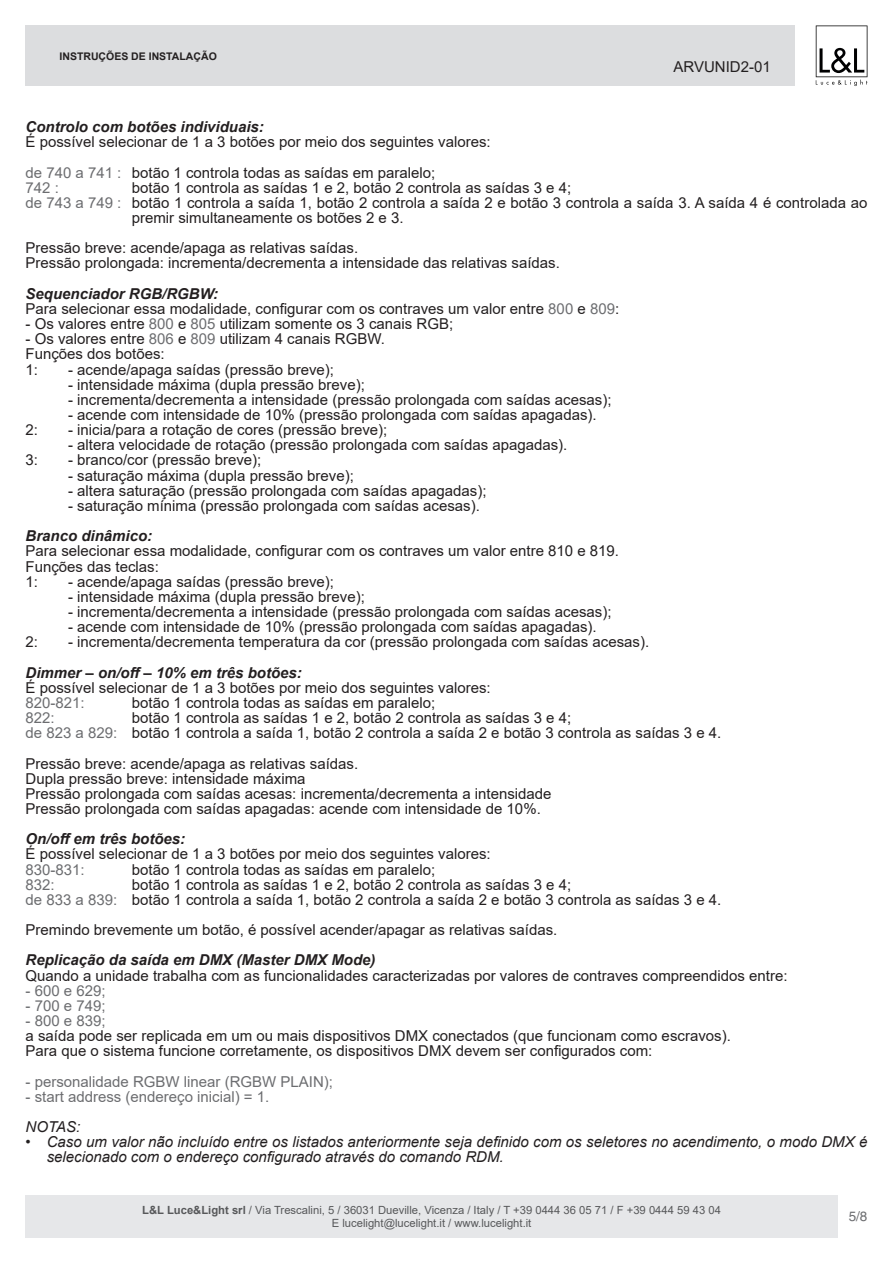
<style>
.page{position:relative;width:893px;height:1263px;background:#fff}
.page>*{position:absolute;margin:0;border:0;box-sizing:border-box;transform-origin:0 0}
.t1{font:15px/15.1px "Arial";color:#231f20}
.t2{font:italic 15px/15.1px "Arial";color:#231f20}
.t3{font:italic 700 15px "Arial";color:#231f20}
.t4{font:15px "Arial";color:#6c6d70}
.t5{font:13.5px "Helvetica LT Std";color:#6c6d70}
.t6{font:11.25px/12.8px "Arial";color:#57585a;text-align:center}
.t7{font:700 10.5px "Arial";color:#231f20}
.s1{color:#6c6d70}
.s2{font-weight:700}
</style>
<div class="page">
<div style="left:26px;top:1195px;width:812px;height:42px;background:#e6e7e9"></div>
<div style="left:26px;top:26px;width:769px;height:60px;background:#dcdddf"></div>
<svg style="left:816px;top:26px;width:51px;height:60px"></svg>
<p class="t7" style="left:60px;top:49px;width:159px">INSTRUÇÕES DE INSTALAÇÃO</p>
<p class="t1" style="left:673px;top:59px;width:99px">ARVUNID2-01</p>
<p class="t3" style="left:26px;top:117px;width:240px">Controlo com botões individuais:</p>
<p class="t1" style="left:26px;top:134px;width:467px">É possível selecionar de 1 a 3 botões por meio dos seguintes valores:</p>
<p class="t1" style="left:26px;top:165px;width:411px"><span class="s1">de 740 a 741 :</span> botão 1 controla todas as saídas em paralelo;</p>
<p class="t4" style="left:26px;top:177px;width:35px">742 :</p>
<p class="t1" style="left:132px;top:180px;width:441px">botão 1 controla as saídas 1 e 2, botão 2 controla as saídas 3 e 4;</p>
<p class="t1" style="left:132px;top:195px;width:737px;text-indent:-106px"><span class="s1">de 743 a 749 :</span> botão 1 controla a saída 1, botão 2 controla a saída 2 e botão 3 controla a saída 3. A saída 4 é controlada ao premir simultaneamente os botões 2 e 3.</p>
<p class="t1" style="left:26px;top:240px;width:334px">Pressão breve: acende/apaga as relativas saídas.</p>
<p class="t1" style="left:26px;top:256px;width:536px">Pressão prolongada: incrementa/decrementa a intensidade das relativas saídas.</p>
<p class="t3" style="left:26px;top:283px;width:194px">Sequenciador RGB/RGBW:</p>
<p class="t1" style="left:26px;top:301px;width:595px">Para selecionar essa modalidade, configurar com os contraves um valor entre <span class="s1">800</span> e <span class="s1">809</span>:</p>
<p class="t1" style="left:26px;top:316px;width:429px">- Os valores entre <span class="s1">800</span> e <span class="s1">805</span> utilizam somente os 3 canais RGB;</p>
<p class="t1" style="left:26px;top:331px;width:361px">- Os valores entre <span class="s1">806</span> e <span class="s1">809</span> utilizam 4 canais RGBW.</p>
<p class="t1" style="left:26px;top:346px;width:141px">Funções dos botões:</p>
<p class="t1" style="left:26px;top:362px;width:14px">1:</p>
<p class="t1" style="left:68px;top:362px;width:267px">- acende/apaga saídas (pressão breve);</p>
<p class="t1" style="left:68px;top:377px;width:298px">- intensidade máxima (dupla pressão breve);</p>
<p class="t1" style="left:68px;top:392px;width:545px">- incrementa/decrementa a intensidade (pressão prolongada com saídas acesas);</p>
<p class="t1" style="left:68px;top:407px;width:530px">- acende com intensidade de 10% (pressão prolongada com saídas apagadas).</p>
<p class="t1" style="left:26px;top:422px;width:14px">2:</p>
<p class="t1" style="left:68px;top:422px;width:321px">- inicia/para a rotação de cores (pressão breve);</p>
<p class="t1" style="left:68px;top:437px;width:501px">- altera velocidade de rotação (pressão prolongada com saídas apagadas).</p>
<p class="t1" style="left:26px;top:452px;width:14px">3:</p>
<p class="t1" style="left:68px;top:452px;width:195px">- branco/cor (pressão breve);</p>
<p class="t1" style="left:68px;top:468px;width:287px">- saturação máxima (dupla pressão breve);</p>
<p class="t1" style="left:68px;top:483px;width:420px">- altera saturação (pressão prolongada com saídas apagadas);</p>
<p class="t1" style="left:68px;top:498px;width:413px">- saturação mínima (pressão prolongada com saídas acesas).</p>
<p class="t3" style="left:26px;top:526px;width:128px">Branco dinâmico:</p>
<p class="t1" style="left:26px;top:543px;width:595px">Para selecionar essa modalidade, configurar com os contraves um valor entre 810 e 819.</p>
<p class="t1" style="left:26px;top:559px;width:135px">Funções das teclas:</p>
<p class="t1" style="left:26px;top:574px;width:14px">1:</p>
<p class="t1" style="left:68px;top:574px;width:267px">- acende/apaga saídas (pressão breve);</p>
<p class="t1" style="left:68px;top:589px;width:298px">- intensidade máxima (dupla pressão breve);</p>
<p class="t1" style="left:68px;top:604px;width:545px">- incrementa/decrementa a intensidade (pressão prolongada com saídas acesas);</p>
<p class="t1" style="left:68px;top:619px;width:530px">- acende com intensidade de 10% (pressão prolongada com saídas apagadas).</p>
<p class="t1" style="left:26px;top:634px;width:14px">2:</p>
<p class="t1" style="left:68px;top:634px;width:583px">- incrementa/decrementa temperatura da cor (pressão prolongada com saídas acesas).</p>
<p class="t3" style="left:26px;top:662px;width:278px">Dimmer – on/off – 10% em três botões:</p>
<p class="t1" style="left:26px;top:680px;width:467px">É possível selecionar de 1 a 3 botões por meio dos seguintes valores:</p>
<p class="t4" style="left:26px;top:692px;width:61px">820-821:</p>
<p class="t1" style="left:132px;top:695px;width:305px">botão 1 controla todas as saídas em paralelo;</p>
<p class="t4" style="left:26px;top:707px;width:31px">822:</p>
<p class="t1" style="left:132px;top:710px;width:441px">botão 1 controla as saídas 1 e 2, botão 2 controla as saídas 3 e 4;</p>
<p class="t1" style="left:26px;top:725px;width:697px"><span class="s1">de 823 a 829:</span> botão 1 controla a saída 1, botão 2 controla a saída 2 e botão 3 controla as saídas 3 e 4.</p>
<p class="t1" style="left:26px;top:755px;width:334px">Pressão breve: acende/apaga as relativas saídas.</p>
<p class="t1" style="left:26px;top:771px;width:282px">Dupla pressão breve: intensidade máxima</p>
<p class="t1" style="left:26px;top:786px;width:528px">Pressão prolongada com saídas acesas: incrementa/decrementa a intensidade</p>
<p class="t1" style="left:26px;top:801px;width:517px">Pressão prolongada com saídas apagadas: acende com intensidade de 10%.</p>
<p class="t3" style="left:26px;top:829px;width:161px">On/off em três botões:</p>
<p class="t1" style="left:26px;top:846px;width:467px">É possível selecionar de 1 a 3 botões por meio dos seguintes valores:</p>
<p class="t4" style="left:26px;top:859px;width:61px">830-831:</p>
<p class="t1" style="left:132px;top:862px;width:305px">botão 1 controla todas as saídas em paralelo;</p>
<p class="t4" style="left:26px;top:874px;width:31px">832:</p>
<p class="t1" style="left:132px;top:877px;width:441px">botão 1 controla as saídas 1 e 2, botão 2 controla as saídas 3 e 4;</p>
<p class="t1" style="left:26px;top:892px;width:697px"><span class="s1">de 833 a 839:</span> botão 1 controla a saída 1, botão 2 controla a saída 2 e botão 3 controla as saídas 3 e 4.</p>
<p class="t1" style="left:26px;top:922px;width:533px">Premindo brevemente um botão, é possível acender/apagar as relativas saídas.</p>
<p class="t3" style="left:26px;top:950px;width:352px">Replicação da saída em DMX (Master DMX Mode)</p>
<p class="t1" style="left:26px;top:968px;width:764px">Quando a unidade trabalha com as funcionalidades caracterizadas por valores de contraves compreendidos entre:</p>
<p class="t4" style="left:26px;top:980px;width:82px">- 600 e 629;</p>
<p class="t4" style="left:26px;top:995px;width:82px">- 700 e 749;</p>
<p class="t4" style="left:26px;top:1010px;width:82px">- 800 e 839;</p>
<p class="t1" style="left:26px;top:1028px;width:707px">a saída pode ser replicada em um ou mais dispositivos DMX conectados (que funcionam como escravos).</p>
<p class="t1" style="left:26px;top:1043px;width:628px">Para que o sistema funcione corretamente, os dispositivos DMX devem ser configurados com:</p>
<p class="t4" style="left:26px;top:1071px;width:309px">- personalidade RGBW linear (RGBW PLAIN);</p>
<p class="t4" style="left:26px;top:1086px;width:245px">- start address (endereço inicial) = 1.</p>
<p class="t2" style="left:26px;top:1119px;width:56px">NOTAS:</p>
<p class="t2" style="left:47px;top:1135px;width:822px;text-indent:-21px">• Caso um valor não incluído entre os listados anteriormente seja definido com os seletores no acendimento, o modo DMX é selecionado com o endereço configurado através do comando RDM.</p>
<p class="t6" style="left:142px;top:1203px;width:580px"><span class="s2">L&amp;L Luce&amp;Light srl</span> / Via Trescalini, 5 / 36031 Dueville, Vicenza / Italy / T +39 0444 36 05 71 / F +39 0444 59 43 04<br>E lucelight@lucelight.it / www.lucelight.it</p>
<p class="t5" style="left:849px;top:1208px;width:20px">5/8</p>
</div>
